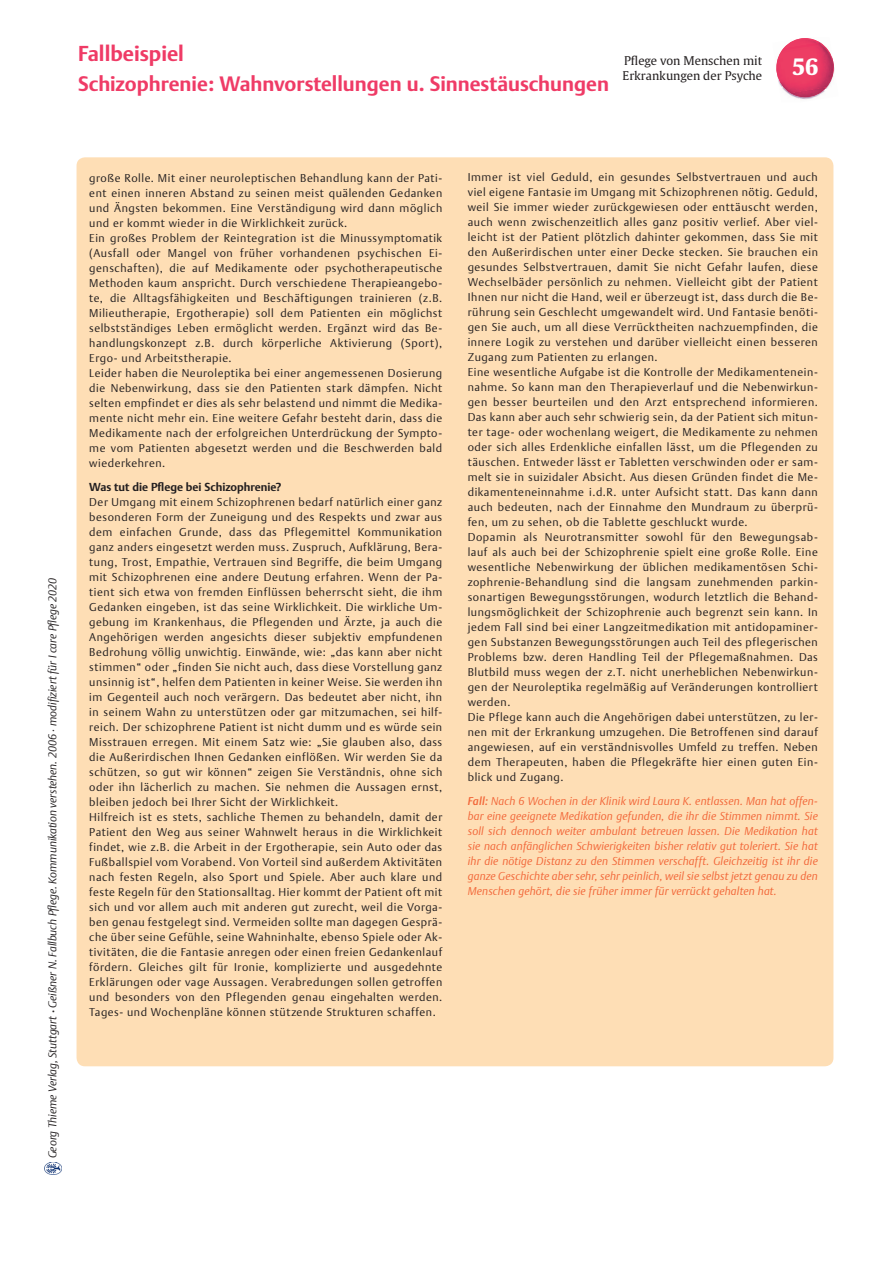
<style>
.page{position:relative;width:893px;height:1263px;background:#fff}
.page>*{position:absolute;margin:0;border:0;box-sizing:border-box;transform-origin:0 0}
.t1{font:700 22.5px "Thieme Gulliver 2011";color:#fff}
.Ü1{font:700 21px "Thieme Argo 2011";color:#ef3b66}
.Ü1-2{font:700 20.25px "Thieme Argo 2011";color:#ef3b66}
.Kapitel{font:12px "Thieme Gulliver 2011";color:#231f20}
.Fließtext_Infobox{font:300 11.25px/15px "Thieme Argo 2011";letter-spacing:.05em;color:#231f20;text-align:justify}
.Fließtext_Infobox-2{font:italic 300 11.25px/15px "Thieme Argo 2011";letter-spacing:.02em;color:#f26537;text-align:justify}
.t2{font:italic 300 11.25px "Thieme Argo 2011";color:#231f20}
.Fließtext_Infobox-3{font:700 11.25px "Thieme Argo 2011";color:#231f20}
.s1{font-weight:500;font-style:normal}
.s2{font-weight:500}
</style>
<div class="page">
<img style="left:45px;top:1162px;width:17px;height:13px">
<div style="left:77px;top:157px;width:756px;height:909px;background:#fedeb5;border-radius:9px"></div>
<img style="left:787px;top:93px;width:28px;height:7px">
<img style="left:776px;top:42px;width:58px;height:51px">
<img style="left:790px;top:87px;width:37px;height:10px">
<img style="left:783px;top:38px;width:37px;height:10px">
<p class="Ü1" style="left:78px;top:40px;width:107px">Fallbeispiel</p>
<p class="Ü1-2" style="left:78px;top:70px;width:532px">Schizophrenie: Wahnvorstellungen u. Sinnestäuschungen</p>
<p class="Kapitel" style="left:624px;top:52px;width:140px">Pflege von Menschen mit</p>
<p class="Kapitel" style="left:623px;top:66px;width:141px">Erkrankungen der Psyche</p>
<p class="t1" style="left:792px;top:49px;width:28px">56</p>
<p class="t2" style="left:45px;top:1158px;width:582px;rotate:-90deg">Georg Thieme Verlag, Stuttgart <span class="s1">·</span> Geißner N. Fallbuch Pflege. Kommunikation verstehen. 2006 · modifiziert für I care Pflege 2020</p>
<p class="Fließtext_Infobox" style="left:89px;top:170px;width:354px">große Rolle. Mit einer neuroleptischen Behandlung kann der Pati&shy;ent einen inneren Abstand zu seinen meist quälenden Gedanken und Ängsten bekommen. Eine Verständigung wird dann möglich und er kommt wieder in die Wirklichkeit zurück.</p>
<p class="Fließtext_Infobox" style="left:89px;top:230px;width:354px">Ein großes Problem der Reintegration ist die Minussymptomatik (Ausfall oder Mangel von früher vorhandenen psychischen Ei&shy;genschaften), die auf Medikamente oder psychotherapeutische Methoden kaum anspricht. Durch verschiedene Therapieangebo&shy;te, die Alltagsfähigkeiten und Beschäftigungen trainieren (z.B.<br>Milieutherapie, Ergotherapie) soll dem Patienten ein möglichst selbstständiges Leben ermöglicht werden. Ergänzt wird das Be&shy;handlungskonzept z.B. durch körperliche Aktivierung (Sport), Ergo- und Arbeitstherapie.</p>
<p class="Fließtext_Infobox" style="left:89px;top:365px;width:354px">Leider haben die Neuroleptika bei einer angemessenen Dosierung die Nebenwirkung, dass sie den Patienten stark dämpfen. Nicht selten empfindet er dies als sehr belastend und nimmt die Medika&shy;mente nicht mehr ein. Eine weitere Gefahr besteht darin, dass die Medikamente nach der erfolgreichen Unterdrückung der Sympto&shy;me vom Patienten abgesetzt werden und die Beschwerden bald wiederkehren.</p>
<p class="Fließtext_Infobox-3" style="left:89px;top:479px;width:194px">Was tut die Pflege bei Schizophrenie?</p>
<p class="Fließtext_Infobox" style="left:89px;top:494px;width:354px">Der Umgang mit einem Schizophrenen bedarf natürlich einer ganz besonderen Form der Zuneigung und des Respekts und zwar aus dem einfachen Grunde, dass das Pflegemittel Kommunikation ganz anders eingesetzt werden muss. Zuspruch, Aufklärung, Bera&shy;tung, Trost, Empathie, Vertrauen sind Begriffe, die beim Umgang mit Schizophrenen eine andere Deutung erfahren. Wenn der Pa&shy;tient sich etwa von fremden Einflüssen beherrscht sieht, die ihm Gedanken eingeben, ist das seine Wirklichkeit. Die wirkliche Um&shy;gebung im Krankenhaus, die Pflegenden und Ärzte, ja auch die Angehörigen werden angesichts dieser subjektiv empfundenen Bedrohung völlig unwichtig. Einwände, wie: „das kann aber nicht stimmen“ oder „finden Sie nicht auch, dass diese Vorstellung ganz unsinnig ist“, helfen dem Patienten in keiner Weise. Sie werden ihn im Gegenteil auch noch verärgern. Das bedeutet aber nicht, ihn in seinem Wahn zu unterstützen oder gar mitzumachen, sei hilf&shy;reich. Der schizophrene Patient ist nicht dumm und es würde sein Misstrauen erregen. Mit einem Satz wie: „Sie glauben also, dass die Außerirdischen Ihnen Gedanken einflößen. Wir werden Sie da schützen, so gut wir können“ zeigen Sie Verständnis, ohne sich oder ihn lächerlich zu machen. Sie nehmen die Aussagen ernst, bleiben jedoch bei Ihrer Sicht der Wirklichkeit.</p>
<p class="Fließtext_Infobox" style="left:89px;top:809px;width:354px">Hilfreich ist es stets, sachliche Themen zu behandeln, damit der Patient den Weg aus seiner Wahnwelt heraus in die Wirklichkeit findet, wie z.B. die Arbeit in der Ergotherapie, sein Auto oder das Fußballspiel vom Vorabend. Von Vorteil sind außerdem Aktivitäten nach festen Regeln, also Sport und Spiele. Aber auch klare und feste Regeln für den Stationsalltag. Hier kommt der Patient oft mit sich und vor allem auch mit anderen gut zurecht, weil die Vorga&shy;ben genau festgelegt sind. Vermeiden sollte man dagegen Gesprä&shy;che über seine Gefühle, seine Wahninhalte, ebenso Spiele oder Ak&shy;tivitäten, die die Fantasie anregen oder einen freien Gedankenlauf fördern. Gleiches gilt für Ironie, komplizierte und ausgedehnte Erklärungen oder vage Aussagen. Verabredungen sollen getroffen und besonders von den Pflegenden genau eingehalten werden.<br>Tages- und Wochenpläne können stützende Strukturen schaffen.</p>
<p class="Fließtext_Infobox" style="left:468px;top:169px;width:352px">Immer ist viel Geduld, ein gesundes Selbstvertrauen und auch viel eigene Fantasie im Umgang mit Schizophrenen nötig. Geduld, weil Sie immer wieder zurückgewiesen oder enttäuscht werden, auch wenn zwischenzeitlich alles ganz positiv verlief. Aber viel&shy;leicht ist der Patient plötzlich dahinter gekommen, dass Sie mit den Außerirdischen unter einer Decke stecken. Sie brauchen ein gesundes Selbstvertrauen, damit Sie nicht Gefahr laufen, diese Wechselbäder persönlich zu nehmen. Vielleicht gibt der Patient Ihnen nur nicht die Hand, weil er überzeugt ist, dass durch die Be&shy;rührung sein Geschlecht umgewandelt wird. Und Fantasie benöti&shy;gen Sie auch, um all diese Verrücktheiten nachzuempfinden, die innere Logik zu verstehen und darüber vielleicht einen besseren Zugang zum Patienten zu erlangen.</p>
<p class="Fließtext_Infobox" style="left:468px;top:364px;width:352px">Eine wesentliche Aufgabe ist die Kontrolle der Medikamentenein&shy;nahme. So kann man den Therapieverlauf und die Nebenwirkun&shy;gen besser beurteilen und den Arzt entsprechend informieren.<br>Das kann aber auch sehr schwierig sein, da der Patient sich mitun&shy;ter tage- oder wochenlang weigert, die Medikamente zu nehmen oder sich alles Erdenkliche einfallen lässt, um die Pflegenden zu täuschen. Entweder lässt er Tabletten verschwinden oder er sam&shy;melt sie in suizidaler Absicht. Aus diesen Gründen findet die Me&shy;dikamenteneinnahme i.d.R. unter Aufsicht statt. Das kann dann auch bedeuten, nach der Einnahme den Mundraum zu überprü&shy;fen, um zu sehen, ob die Tablette geschluckt wurde.</p>
<p class="Fließtext_Infobox" style="left:468px;top:529px;width:352px">Dopamin als Neurotransmitter sowohl für den Bewegungsab&shy;lauf als auch bei der Schizophrenie spielt eine große Rolle. Eine wesentliche Nebenwirkung der üblichen medikamentösen Schi&shy;zophrenie-Behandlung sind die langsam zunehmenden parkin&shy;sonartigen Bewegungsstörungen, wodurch letztlich die Behand&shy;lungsmöglichkeit der Schizophrenie auch begrenzt sein kann. In jedem Fall sind bei einer Langzeitmedikation mit antidopaminer&shy;gen Substanzen Bewegungsstörungen auch Teil des pflegerischen Problems bzw. deren Handling Teil der Pflegemaßnahmen. Das Blutbild muss wegen der z.T. nicht unerheblichen Nebenwirkun&shy;gen der Neuroleptika regelmäßig auf Veränderungen kontrolliert werden.</p>
<p class="Fließtext_Infobox" style="left:468px;top:709px;width:352px">Die Pflege kann auch die Angehörigen dabei unterstützen, zu ler&shy;nen mit der Erkrankung umzugehen. Die Betroffenen sind darauf angewiesen, auf ein verständnisvolles Umfeld zu treffen. Neben dem Therapeuten, haben die Pflegekräfte hier einen guten Ein&shy;blick und Zugang.</p>
<p class="Fließtext_Infobox-2" style="left:468px;top:793px;width:352px"><span class="s2">Fall:</span> Nach 6 Wochen in der Klinik wird Laura K. entlassen. Man hat offen&shy;bar eine geeignete Medikation gefunden, die ihr die Stimmen nimmt. Sie soll sich dennoch weiter ambulant betreuen lassen. Die Medikation hat sie nach anfänglichen Schwierigkeiten bisher relativ gut toleriert. Sie hat ihr die nötige Distanz zu den Stimmen verschafft. Gleichzeitig ist ihr die ganze Geschichte aber sehr, sehr peinlich, weil sie selbst jetzt genau zu den Menschen gehört, die sie früher immer für verrückt gehalten hat.</p>
</div>
